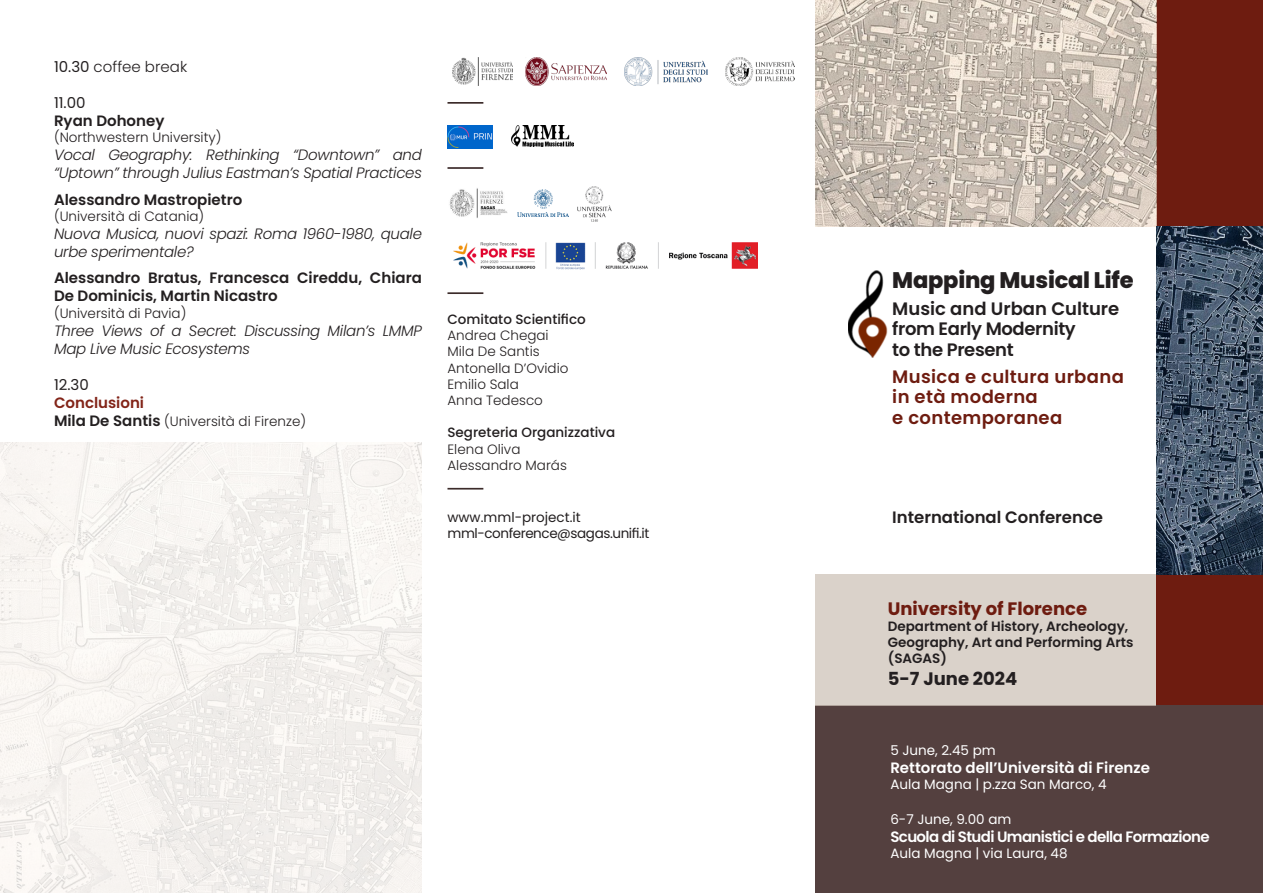
<style>
.page{position:relative;width:1263px;height:893px;background:#fff}
.page>*{position:absolute;margin:0;border:0;box-sizing:border-box;transform-origin:0 0}
.t1{font:800 22.5px "Poppins";letter-spacing:-.01em;color:#231f20}
.t2{font:600 18px/20.2px "Poppins";letter-spacing:.02em;color:#6e1c10}
.t3{font:600 18px/20.2px "Poppins";color:#231f20}
.t4{font:700 18px "Poppins";color:#6e1c10}
.t5{font:600 18px "Poppins";letter-spacing:-.02em;color:#231f20}
.t6{font:700 18px "Poppins";color:#231f20}
.t7{font:600 16.5px "Poppins";color:#231f20}
.Relazione{font:italic 300 15px/18px "Poppins";letter-spacing:-.02em;color:#231f20}
.Nome_Cognome{font:600 15px/18px "Poppins";color:#231f20}
.t8{font:600 15px "Poppins";letter-spacing:-.04em;color:#fff}
.t9{font:600 15px "Poppins";color:#fff}
.Ora{font:300 15px "Poppins";color:#231f20}
.Nome_Cognome-2{font:600 15px "Poppins";color:#822418}
.Ora-2{font:15px "Poppins";color:#231f20}
.Nome_Cognome-3{font:300 13.5px "Poppins";color:#231f20}
.t10{font:13.5px "Poppins";color:#fff}
.t11{font:600 13.5px/16.2px "Poppins";color:#231f20}
.Istituzione{font:300 13.5px "Poppins";color:#231f20}
.t12{font:500 13.5px "Poppins";color:#231f20}
.t13{font:13.5px "Poppins";letter-spacing:-.03em;color:#231f20}
.t14{font:13.5px "Poppins";color:#231f20}
.s1{font-weight:400}
.s2{font-weight:600;font-size:15px}
</style>
<div class="page">
<div style="left:1156px;top:0;width:107px;height:736px;background:#6e1c10"></div>
<div style="left:815px;top:706px;width:448px;height:187px;background:#54403f"></div>
<div style="left:815px;top:575px;width:341px;height:131px;background:#dad2ca"></div>
<hr style="left:447px;top:102px;width:36px;height:2px;background:#3c2b2a">
<hr style="left:447px;top:167px;width:36px;height:2px;background:#3c2b2a">
<hr style="left:447px;top:292px;width:36px;height:2px;background:#3c2b2a">
<hr style="left:447px;top:488px;width:36px;height:2px;background:#3c2b2a">
<img style="left:512px;top:125px;width:61px;height:22px">
<img style="left:624px;top:57px;width:83px;height:28px">
<img style="left:452px;top:57px;width:61px;height:28px">
<img style="left:725px;top:57px;width:69px;height:28px">
<img style="left:525px;top:57px;width:81px;height:28px">
<img style="left:447px;top:125px;width:45px;height:24px">
<img style="left:815px;top:0;width:341px;height:226px">
<img style="left:0;top:442px;width:422px;height:451px">
<img style="left:1156px;top:226px;width:107px;height:349px">
<img style="left:848px;top:270px;width:40px;height:87px">
<img style="left:449px;top:188px;width:59px;height:30px">
<img style="left:454px;top:242px;width:304px;height:28px">
<img style="left:517px;top:189px;width:51px;height:28px">
<img style="left:577px;top:186px;width:35px;height:36px">
<p class="Ora" style="left:54px;top:58px;width:135px"><span class="s1">10.30</span> coffee break</p>
<p class="Ora-2" style="left:54px;top:94px;width:33px">11.00</p>
<p class="Nome_Cognome" style="left:54px;top:112px;width:112px">Ryan Dohoney</p>
<p class="Istituzione" style="left:54px;top:130px;width:169px">(Northwestern University)</p>
<p class="Relazione" style="left:54px;top:146px;width:369px">Vocal Geography: Rethinking “Downtown” and “Uptown” through Julius Eastman’s Spatial Practices</p>
<p class="Nome_Cognome" style="left:54px;top:191px;width:190px">Alessandro Mastropietro</p>
<p class="Istituzione" style="left:54px;top:208px;width:152px">(Università di Catania)</p>
<p class="Relazione" style="left:54px;top:225px;width:369px">Nuova Musica, nuovi spazi: Roma 1960-1980, quale urbe sperimentale?</p>
<p class="Nome_Cognome" style="left:54px;top:269px;width:369px">Alessandro Bratus, Francesca Cireddu, Chiara<br>De Dominicis, Martin Nicastro</p>
<p class="Istituzione" style="left:54px;top:305px;width:134px">(Università di Pavia)</p>
<p class="Relazione" style="left:54px;top:321px;width:369px">Three Views of a Secret: Discussing Milan’s LMMP<br>Map Live Music Ecosystems</p>
<p class="Ora-2" style="left:54px;top:376px;width:36px">12.30</p>
<p class="Nome_Cognome-2" style="left:54px;top:394px;width:92px">Conclusioni</p>
<p class="Nome_Cognome-3" style="left:54px;top:413px;width:254px"><span class="s2">Mila De Santis</span> (Università di Firenze)</p>
<p class="t12" style="left:447px;top:311px;width:140px">Comitato Scientifico</p>
<p class="Nome_Cognome-3" style="left:447px;top:328px;width:103px">Andrea Chegai</p>
<p class="Nome_Cognome-3" style="left:447px;top:344px;width:94px">Mila De Santis</p>
<p class="Nome_Cognome-3" style="left:447px;top:360px;width:122px">Antonella D’Ovidio</p>
<p class="Nome_Cognome-3" style="left:447px;top:376px;width:73px">Emilio Sala</p>
<p class="Nome_Cognome-3" style="left:447px;top:392px;width:97px">Anna Tedesco</p>
<p class="t12" style="left:447px;top:425px;width:169px">Segreteria Organizzativa</p>
<p class="Nome_Cognome-3" style="left:447px;top:441px;width:74px">Elena Oliva</p>
<p class="Nome_Cognome-3" style="left:447px;top:457px;width:121px">Alessandro Marás</p>
<p class="t14" style="left:447px;top:509px;width:135px">www.mml-project.it</p>
<p class="t13" style="left:447px;top:525px;width:203px">mml-conference@sagas.unifi.it</p>
<p class="t1" style="left:892px;top:267px;width:243px">Mapping Musical Life</p>
<p class="t3" style="left:892px;top:299px;width:228px">Music and Urban Culture from Early Modernity</p>
<p class="t5" style="left:892px;top:339px;width:123px">to the Present</p>
<p class="t2" style="left:892px;top:367px;width:233px">Musica e cultura urbana in età moderna</p>
<p class="t2" style="left:892px;top:407px;width:171px">e contemporanea</p>
<p class="t7" style="left:892px;top:507px;width:212px">International Conference</p>
<p class="t4" style="left:888px;top:598px;width:201px">University of Florence</p>
<p class="t11" style="left:888px;top:618px;width:247px">Department of History, Archeology,<br>Geography, Art and Performing Arts (SAGAS)</p>
<p class="t6" style="left:888px;top:668px;width:131px">5-7 June 2024</p>
<p class="t10" style="left:890px;top:742px;width:107px">5 June, 2.45 pm</p>
<p class="t9" style="left:890px;top:759px;width:261px">Rettorato dell’Università di Firenze</p>
<p class="t10" style="left:890px;top:776px;width:218px">Aula Magna | p.zza San Marco, 4</p>
<p class="t10" style="left:890px;top:811px;width:123px">6-7 June, 9.00 am</p>
<p class="t8" style="left:890px;top:828px;width:321px">Scuola di Studi Umanistici e della Formazione</p>
<p class="t10" style="left:890px;top:846px;width:179px">Aula Magna | via Laura, 48</p>
</div>
